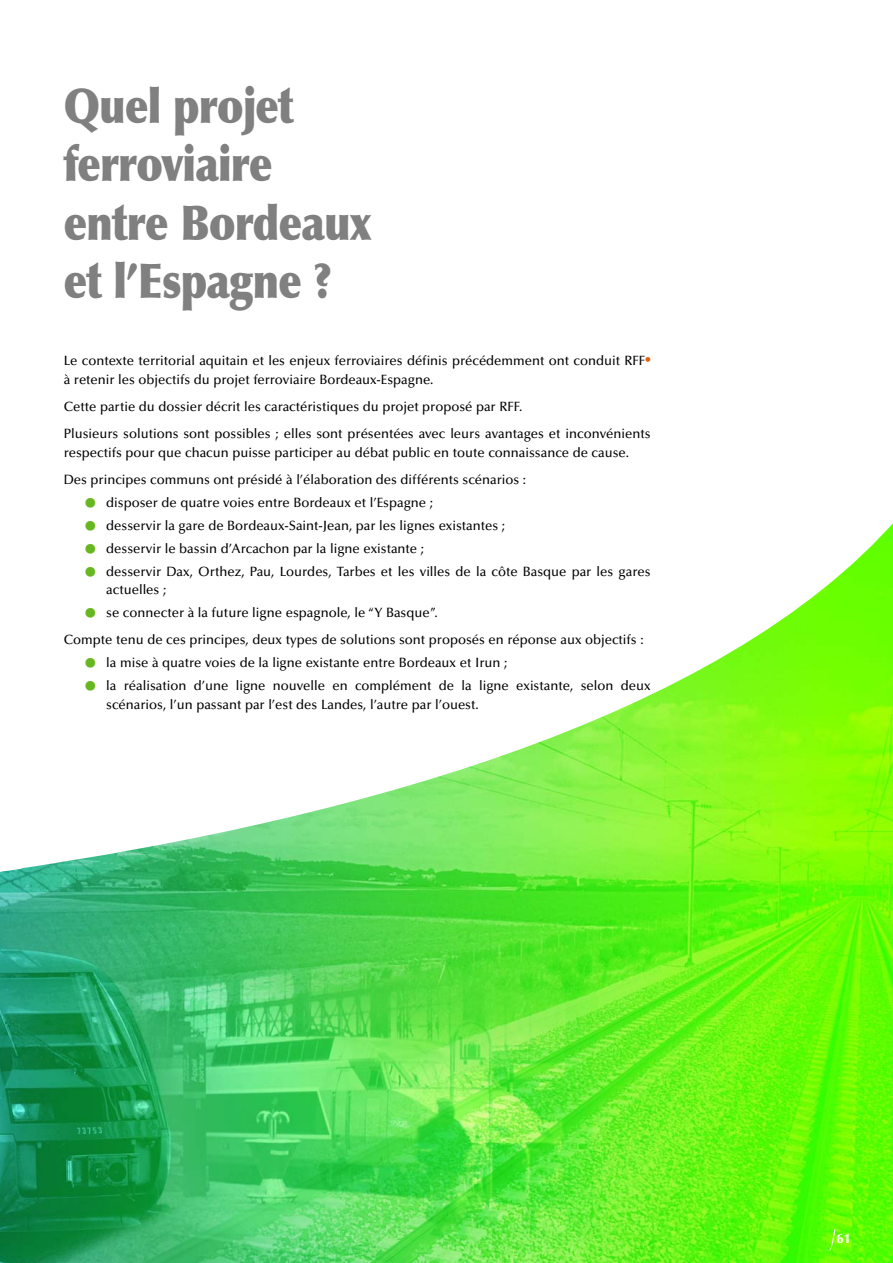
<style>
.page{position:relative;width:893px;height:1263px;background:#fff}
.page>*{position:absolute;margin:0;border:0;box-sizing:border-box;transform-origin:0 0}
.t1{font:900 48px/58.5px "Optima";letter-spacing:-.02em;color:#808080;scale:.85 1}
.t2{font:500 13.5px/23px "Optima";color:#000}
.t3{font:900 13.5px "Optima";color:#fff}
</style>
<div class="page">
<img style="left:0;top:871px;width:892px;height:392px">
<svg style="left:22px;top:524px;width:870px;height:347px"></svg>
<svg style="left:0;top:868px;width:22px;height:59px"></svg>
<svg style="left:822px;top:1229px;width:13px;height:22px"></svg>
<svg style="left:85px;top:524px;width:10px;height:6px"></svg>
<svg style="left:85px;top:544px;width:10px;height:9px"></svg>
<svg style="left:85px;top:566px;width:10px;height:10px"></svg>
<svg style="left:85px;top:608px;width:10px;height:10px"></svg>
<svg style="left:85px;top:658px;width:10px;height:10px"></svg>
<svg style="left:85px;top:681px;width:10px;height:10px"></svg>
<h1 class="t1" style="left:64px;top:82px;width:364px">Quel projet ferroviaire entre Bordeaux et l’Espagne ?</h1>
<p class="t2" style="left:64px;top:353px;width:583px;line-height:18.6px">Le contexte territorial aquitain et les enjeux ferroviaires définis précédemment ont conduit RFF à retenir les objectifs du projet ferroviaire Bordeaux-Espagne.</p>
<p class="t2" style="left:64px;top:394px;width:588px;line-height:27.2px">Cette partie du dossier décrit les caractéristiques du projet proposé par RFF.<br>Plusieurs solutions sont possibles ; elles sont présentées avec leurs avantages et inconvénients</p>
<p class="t2" style="left:64px;top:440px;width:567px;line-height:27.2px">respectifs pour que chacun puisse participer au débat public en toute connaissance de cause.<br>Des principes communs ont présidé à l’élaboration des différents scénarios :</p>
<p class="t2" style="left:106px;top:492px;width:546px">disposer de quatre voies entre Bordeaux et l’Espagne ;<br>desservir la gare de Bordeaux-Saint-Jean, par les lignes existantes ;<br>desservir le bassin d’Arcachon par la ligne existante ;<br>desservir Dax, Orthez, Pau, Lourdes, Tarbes et les villes de la côte Basque par les gares</p>
<p class="t2" style="left:106px;top:580px;width:333px">actuelles ;<br>se connecter à la future ligne espagnole, le “Y Basque”.</p>
<p class="t2" style="left:106px;top:630px;width:546px;text-indent:-43px">Compte tenu de ces principes, deux types de solutions sont proposés en réponse aux objectifs : la mise à quatre voies de la ligne existante entre Bordeaux et Irun ;<br>la réalisation d’une ligne nouvelle en complément de la ligne existante, selon deux</p>
<p class="t2" style="left:106px;top:694px;width:374px">scénarios, l’un passant par l’est des Landes, l’autre par l’ouest.</p>
<p class="t3" style="left:837px;top:1233px;width:15px">61</p>
</div>
